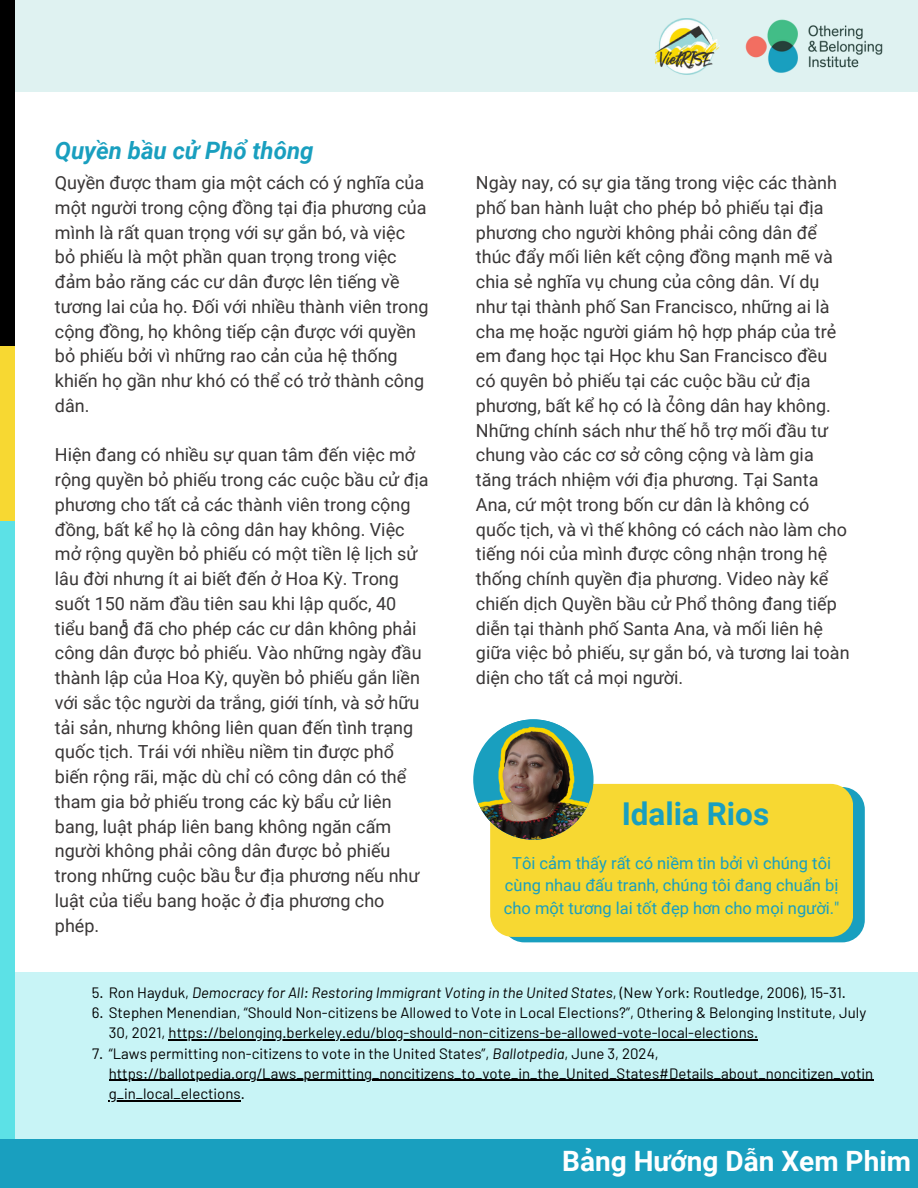
<style>
.page{position:relative;width:918px;height:1188px;background:#fff}
.page>*{position:absolute;margin:0;border:0;box-sizing:border-box;transform-origin:0 0}
.t1{font:700 31.5px "Roboto";color:#199fbf}
.t2{font:700 28.05px "Roboto";color:#fff}
.t3{font:italic 700 24px "Roboto";color:#199fbf}
.t4{font:18px/24.8px "Roboto";color:#393636}
.t5{font:16.5px/22.5px "Roboto";color:#199fbf;text-align:center}
.t6{font:15px/20.2px "Barlow";color:#000}
.t7{font:italic 15px "Barlow";color:#000}
.t8{font:700 9px "Barlow";color:#393636}
.s1{font-style:normal}
.s2{font-style:italic}
</style>
<div class="page">
<div style="left:0;top:0;width:918px;height:92px;background:#dff2f1"></div>
<div style="left:0;top:0;width:15px;height:346px;background:#000"></div>
<img style="left:654px;top:18px;width:66px;height:56px">
<img style="left:745px;top:19px;width:138px;height:54px">
<div style="left:0;top:346px;width:15px;height:175px;background:#f7d832"></div>
<div style="left:0;top:521px;width:15px;height:667px;background:#5ce1e6"></div>
<div style="left:15px;top:973px;width:903px;height:174px;background:#c8f4f6"></div>
<div style="left:0;top:1140px;width:918px;height:48px;background:#199fbf"></div>
<hr style="left:169px;top:1039px;width:589px;height:2px;background:#000">
<hr style="left:109px;top:1080px;width:764px;height:1px;background:#000">
<hr style="left:109px;top:1100px;width:132px;height:1px;background:#000">
<div style="left:502px;top:787px;width:363px;height:155px;background:#199fbf;border-radius:22px"></div>
<div style="left:490px;top:784px;width:363px;height:153px;background:#f7d832;border-radius:22px"></div>
<img style="left:473px;top:719px;width:121px;height:121px;border-radius:50%">
<p class="t3" style="left:55px;top:137px;width:260px">Quyền bầu cử Phổ thông</p>
<h3 class="t4" style="left:55px;top:171px;width:375px">Quyền được tham gia một cách có ý nghĩa của một người trong cộng đồng tại địa phương của mình là rất quan trọng với sự gắn bó, và việc bỏ phiếu là một phần quan trọng trong việc đảm bảo răng các cư dân được lên tiếng về tương lai của họ. Đối với nhiều thành viên trong cộng đồng, họ không tiếp cận được với quyền bỏ phiếu bởi vì những rao cản của hệ thống khiến họ gần như khó có thể có trở thành công dân.</h3>
<h4 class="t4" style="left:55px;top:443px;width:375px">Hiện đang có nhiều sự quan tâm đến việc mở rộng quyền bỏ phiếu trong các cuộc bầu cử địa phương cho tất cả các thành viên trong cộng đồng, bất kể họ là công dân hay không. Việc mở rộng quyền bỏ phiếu có một tiền lệ lịch sử lâu đời nhưng ít ai biết đến ở Hoa Kỳ. Trong suốt 150 năm đầu tiên sau khi lập quốc, 40 tiểu bang đã cho phép các cư dân không phải công dân được bỏ phiếu. Vào những ngày đầu thành lập của Hoa Kỳ, quyền bỏ phiếu gắn liền với sắc tộc người da trắng, giới tính, và sở hữu tải sản, nhưng không liên quan đến tình trạng quốc tịch. Trái với nhiều niềm tin được phổ biến rộng rãi, mặc dù chỉ có công dân có thể tham gia bở phiếu trong các kỳ bẩu cử liên bang, luật pháp liên bang không ngăn cấm người không phải công dân được bỏ phiếu trong những cuộc bầu cư địa phương nếu như luật của tiểu bang hoặc ở địa phương cho phép.</h4>
<p class="t8" style="left:122px;top:617px;width:6px">5</p>
<p class="t8" style="left:235px;top:864px;width:6px">6</p>
<p class="t4" style="left:476px;top:171px;width:375px">Ngày nay, có sự gia tăng trong việc các thành phố ban hành luật cho phép bỏ phiếu tại địa phương cho người không phải công dân để thúc đẩy mối liên kết cộng đồng mạnh mẽ và chia sẻ nghĩa vụ chung của công dân. Ví dụ như tại thành phố San Francisco, những ai là cha mẹ hoặc người giám hộ hợp pháp của trẻ em đang học tại Học khu San Francisco đều có quyên bỏ phiếu tại các cuộc bầu cử địa phương, bất kể họ có là công dân hay không.<br>Những chính sách như thế hỗ trợ mối đầu tư chung vào các cơ sở công cộng và làm gia tăng trách nhiệm với địa phương. Tại Santa Ana, cứ một trong bốn cư dân là không có quốc tịch, và vì thế không có cách nào làm cho tiếng nói của mình được công nhận trong hệ thống chính quyền địa phương. Video này kể chiến dịch Quyền bầu cử Phổ thông đang tiếp diễn tại thành phố Santa Ana, và mối liên hệ giữa việc bỏ phiếu, sự gắn bó, và tương lai toàn diện cho tất cả mọi người.</p>
<p class="t8" style="left:669px;top:393px;width:6px">7</p>
<p class="t1" style="left:622px;top:796px;width:149px">Idalia Rios</p>
<p class="t5" style="left:504px;top:852px;width:337px">Tôi cảm thấy rất có niềm tin bởi vì chúng tôi cùng nhau đấu tranh, chúng tôi đang chuẩn bị cho một tương lai tốt đẹp hơn cho mọi người."</p>
<h4 class="t7" style="left:92px;top:983px;width:756px"><span class="s1">5. Ron Hayduk,</span> Democracy for All: Restoring Immigrant Voting in the United States<span class="s1">, (New York: Routledge, 2006), 15-31.</span></h4>
<p class="t6" style="left:109px;top:1002px;width:759px;text-indent:-17px">6. Stephen Menendian, “Should Non-citizens be Allowed to Vote in Local Elections?”, Othering &amp; Belonging Institute, July<br>30, 2021, https://belonging.berkeley.edu/blog-should-non-citizens-be-allowed-vote-local-elections.</p>
<p class="t6" style="left:92px;top:1042px;width:568px">7. “Laws permitting non-citizens to vote in the United States”, <span class="s2">Ballotpedia</span>, June 3, 2024,</p>
<p class="t6" style="left:109px;top:1063px;width:766px">https://ballotpedia.org/Laws_permitting_noncitizens_to_vote_in_the_United_States#Details_about_noncitizen_votin</p>
<p class="t6" style="left:109px;top:1083px;width:138px">g_in_local_elections.</p>
<p class="t2" style="left:562px;top:1145px;width:350px">Bảng Hướng Dẫn Xem Phim</p>
</div>
